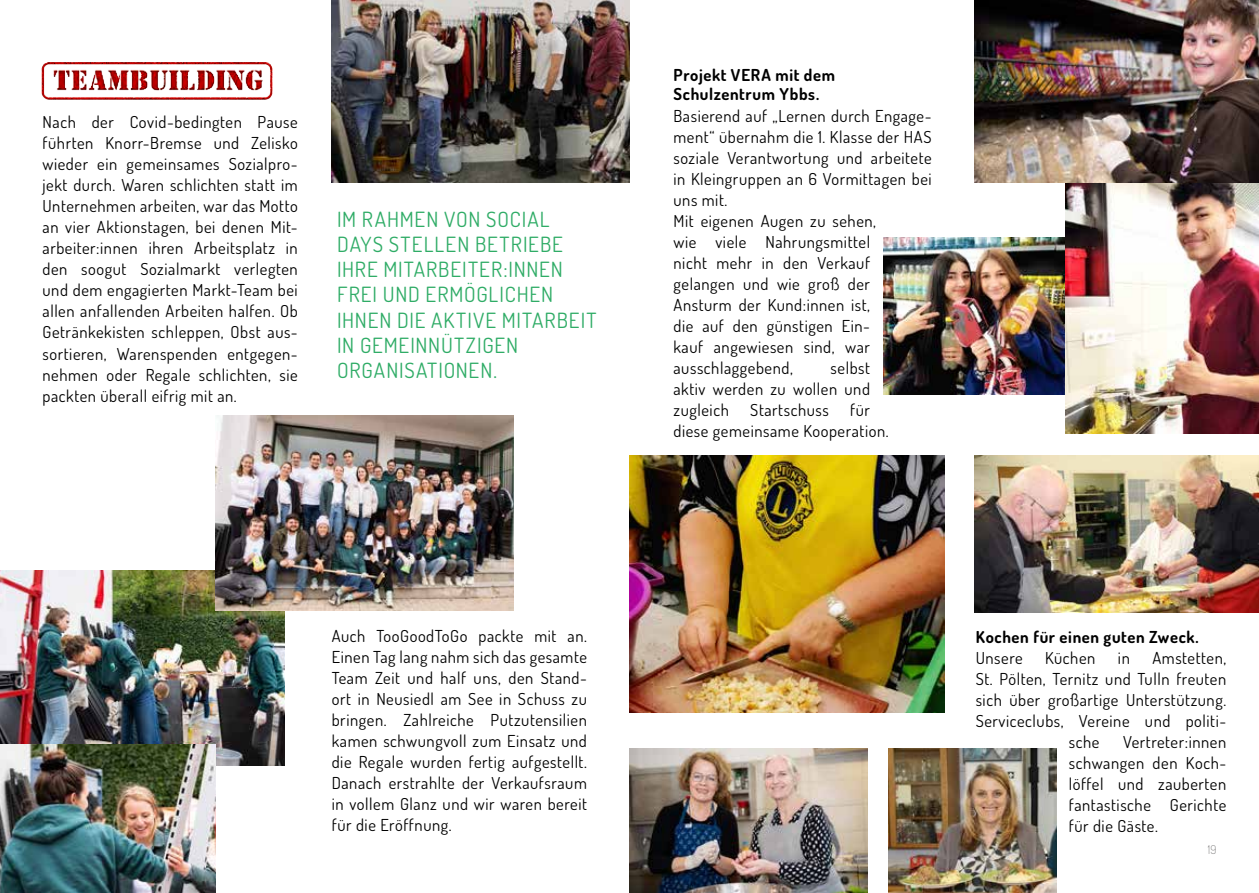
<style>
.page{position:relative;width:1259px;height:893px;background:#fff}
.page>*{position:absolute;margin:0;border:0;box-sizing:border-box;transform-origin:0 0}
.t1{font:21px/25.2px "Dosis";letter-spacing:.05em;color:#2fac66}
.t2{font:16.5px/21px "Dosis";letter-spacing:.035em;color:#000;text-align:justify}
.t3{font:700 16.5px/19.8px "Dosis";letter-spacing:.04em;color:#000}
.t4{font:200 12px "Dosis";color:#706f6f}
</style>
<div class="page">
<img style="left:883px;top:237px;width:182px;height:157px">
<img style="left:1065px;top:183px;width:194px;height:250px">
<img style="left:332px;top:0;width:297px;height:182px">
<img style="left:0;top:570px;width:285px;height:195px">
<img style="left:0;top:744px;width:216px;height:149px">
<img style="left:216px;top:416px;width:297px;height:195px">
<img style="left:974px;top:455px;width:285px;height:157px">
<img style="left:889px;top:748px;width:167px;height:145px">
<img style="left:629px;top:748px;width:238px;height:145px">
<img style="left:974px;top:0;width:285px;height:183px">
<img style="left:629px;top:455px;width:315px;height:257px">
<img style="left:41px;top:62px;width:232px;height:38px">
<p class="t2" style="left:43px;top:111px;width:257px">Nach der Covid-bedingten Pause führten Knorr-Bremse und Zelisko wieder ein gemeinsames Sozialpro&shy;jekt durch. Waren schlichten statt im Unternehmen arbeiten, war das Motto an vier Aktionstagen, bei denen Mit&shy;arbeiter:innen ihren Arbeitsplatz in den soogut Sozialmarkt verlegten und dem engagierten Markt-Team bei allen anfallenden Arbeiten halfen. Ob Getränkekisten schleppen, Obst aus&shy;sortieren, Warenspenden entgegen&shy;nehmen oder Regale schlichten, sie packten überall eifrig mit an.</p>
<p class="t1" style="left:337px;top:206px;width:261px">IM RAHMEN VON SOCIAL<br>DAYS STELLEN BETRIEBE<br>IHRE MITARBEITER:INNEN<br>FREI UND ERMÖGLICHEN<br>IHNEN DIE AKTIVE MITARBEIT<br>IN GEMEINNÜTZIGEN<br>ORGANISATIONEN.</p>
<p class="t3" style="left:673px;top:64px;width:163px">Projekt VERA mit dem<br>Schulzentrum Ybbs.</p>
<p class="t2" style="left:673px;top:105px;width:260px;text-align:left">Basierend auf „Lernen durch Engage&shy;ment“ übernahm die 1. Klasse der HAS soziale Verantwortung und arbeitete in Kleingruppen an 6 Vormittagen bei uns mit.<br>Mit eigenen Augen zu sehen,<br>wie viele Nahrungsmittel<br>nicht mehr in den Verkauf gelangen und wie groß der<br>Ansturm der Kund:innen ist,<br>die auf den günstigen Ein-<br>kauf angewiesen sind, war ausschlaggebend,</p>
<p class="t2" style="left:673px;top:357px;width:198px;text-indent:157px">selbst aktiv werden zu wollen und zugleich</p>
<p class="t2" style="left:673px;top:399px;width:217px;text-indent:177px">für diese gemeinsame Kooperation.</p>
<p class="t2" style="left:750px;top:399px;width:80px">Startschuss</p>
<p class="t2" style="left:332px;top:625px;width:257px">Auch TooGoodToGo packte mit an.<br>Einen Tag lang nahm sich das gesamte Team Zeit und half uns, den Stand&shy;ort in Neusiedl am See in Schuss zu bringen. Zahlreiche Putzutensilien kamen schwungvoll zum Einsatz und die Regale wurden fertig aufgestellt.<br>Danach erstrahlte der Verkaufsraum in vollem Glanz und wir waren bereit für die Eröffnung.</p>
<p class="t3" style="left:975px;top:627px;width:224px">Kochen für einen guten Zweck.</p>
<p class="t2" style="left:975px;top:647px;width:48px">Unsere</p>
<p class="t2" style="left:1045px;top:647px;width:52px">Küchen</p>
<p class="t2" style="left:1118px;top:647px;width:13px">in</p>
<p class="t2" style="left:1152px;top:647px;width:75px">Amstetten,</p>
<p class="t2" style="left:975px;top:668px;width:252px">St. Pölten, Ternitz und Tulln freuten</p>
<p class="t2" style="left:975px;top:689px;width:252px">sich über großartige Unterstützung.</p>
<p class="t2" style="left:975px;top:710px;width:252px">Serviceclubs, Vereine und politi-</p>
<p class="t2" style="left:1068px;top:731px;width:32px">sche</p>
<p class="t2" style="left:1068px;top:731px;width:159px;text-indent:54px">Vertreter:innen schwangen den Koch&shy;löffel und zauberten fantastische Gerichte für die Gäste.</p>
<p class="t4" style="left:1208px;top:842px;width:10px">19</p>
</div>
